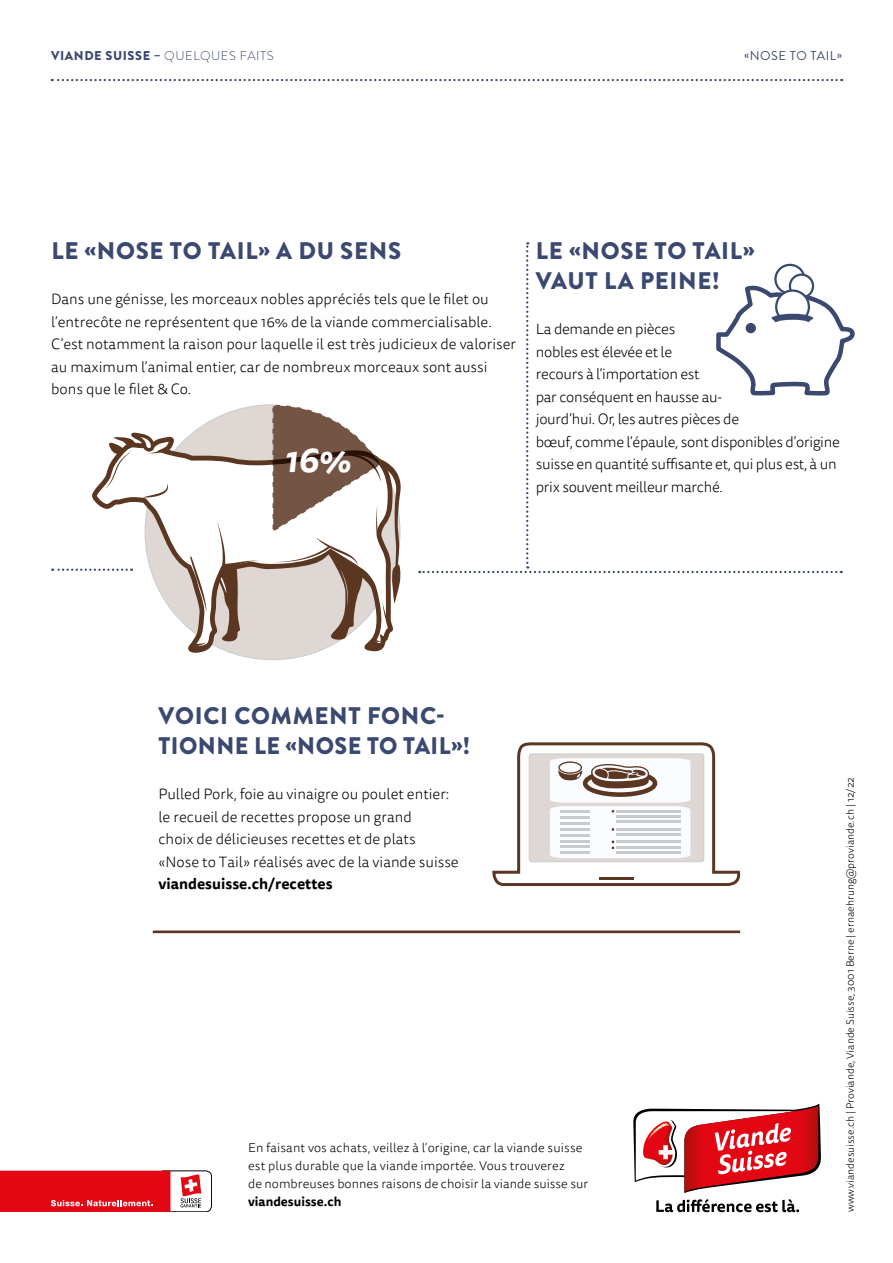
<style>
.page{position:relative;width:893px;height:1263px;background:#fff}
.page>*{position:absolute;margin:0;border:0;box-sizing:border-box;transform-origin:0 0}
.t1{font:italic 700 35.55px "Tisa Sans OT";color:#fff}
.t2{font:900 24px/30px "Brandon Grotesque";letter-spacing:.03em;color:#3b4870}
.t3{font:300 15px/22.5px "Tisa Sans OT";color:#000}
.t4{font:300 15px/22.5px "Tisa Sans OT";letter-spacing:-.02em;color:#000}
.t5{font:300 12.75px/18px "Tisa Sans OT";letter-spacing:.01em;color:#000}
.t6{font:900 12.75px "Brandon Grotesque";letter-spacing:.045em;color:#3b4870}
.t7{font:12.75px "Brandon Grotesque";letter-spacing:.045em;color:#3b4870}
.t8{font:300 10.5px "Tisa Sans OT";color:#000}
.s1{font-weight:300}
.s2{font-weight:700}
</style>
<div class="page">
<svg style="left:188px;top:404px;width:112px;height:257px"></svg>
<svg style="left:52px;top:79px;width:790px;height:2px"></svg>
<svg style="left:52px;top:569px;width:38px;height:2px"></svg>
<svg style="left:419px;top:242px;width:436px;height:331px"></svg>
<svg style="left:90px;top:436px;width:293px;height:221px"></svg>
<svg style="left:190px;top:499px;width:69px;height:152px"></svg>
<svg style="left:105px;top:432px;width:63px;height:66px"></svg>
<svg style="left:271px;top:404px;width:130px;height:244px"></svg>
<hr style="left:153px;top:930px;width:587px;height:3px;background:#5b3621">
<svg style="left:492px;top:742px;width:249px;height:144px"></svg>
<svg style="left:656px;top:1199px;width:143px;height:13px"></svg>
<svg style="left:633px;top:1104px;width:188px;height:89px"></svg>
<div style="left:158px;top:1171px;width:54px;height:41px;border:1px solid #000;border-radius:6px"></div>
<svg style="left:181px;top:1174px;width:20px;height:33px"></svg>
<div style="left:0;top:1171px;width:170px;height:41px;background:#e30613"></div>
<svg style="left:51px;top:1200px;width:102px;height:6px"></svg>
<p class="t6" style="left:51px;top:47px;width:224px">VIANDE SUISSE – <span class="s1">QUELQUES FAITS</span></p>
<p class="t7" style="left:744px;top:47px;width:99px">«NOSE TO TAIL»</p>
<p class="t2" style="left:51px;top:236px;width:351px">LE «NOSE TO TAIL» A DU SENS</p>
<p class="t3" style="left:51px;top:289px;width:467px">Dans une génisse, les morceaux nobles appréciés tels que le filet ou l’entrecôte ne représentent que 16% de la viande commercialisable.<br>C’est notamment la raison pour laquelle il est très judicieux de valoriser au maximum l’animal entier, car de nombreux morceaux sont aussi bons que le filet &amp; Co.</p>
<p class="t1" style="left:285px;top:436px;width:68px">16%</p>
<p class="t2" style="left:536px;top:236px;width:220px">LE «NOSE TO TAIL»<br>VAUT LA PEINE!</p>
<p class="t4" style="left:536px;top:319px;width:306px">La demande en pièces<br>nobles est élevée et le<br>recours à l’importation est<br>par conséquent en hausse au-<br>jourd’hui. Or, les autres pièces de<br>bœuf, comme l’épaule, sont disponibles d’origine suisse en quantité suffisante et, qui plus est, à un prix souvent meilleur marché.</p>
<p class="t2" style="left:159px;top:701px;width:313px">VOICI COMMENT FONC-<br>TIONNE LE «NOSE TO TAIL»!</p>
<p class="t3" style="left:158px;top:784px;width:302px">Pulled Pork, foie au vinaigre ou poulet entier: le recueil de recettes propose un grand<br>choix de délicieuses recettes et de plats «Nose to Tail» réalisés avec de la viande suisse <span class="s2">viandesuisse.ch/recettes</span></p>
<p class="t8" style="left:844px;top:1212px;width:436px;rotate:-90deg">www.viandesuisse.ch | Proviande, Viande Suisse, 3001 Berne | ernaehrung@proviande.ch | 12/22</p>
<p class="t5" style="left:248px;top:1139px;width:336px">En faisant vos achats, veillez à l’origine, car la viande suisse est plus durable que la viande importée. Vous trouverez</p>
<p class="t5" style="left:248px;top:1175px;width:342px">de nombreuses bonnes raisons de choisir la viande suisse sur <span class="s2">viandesuisse.ch</span></p>
</div>
